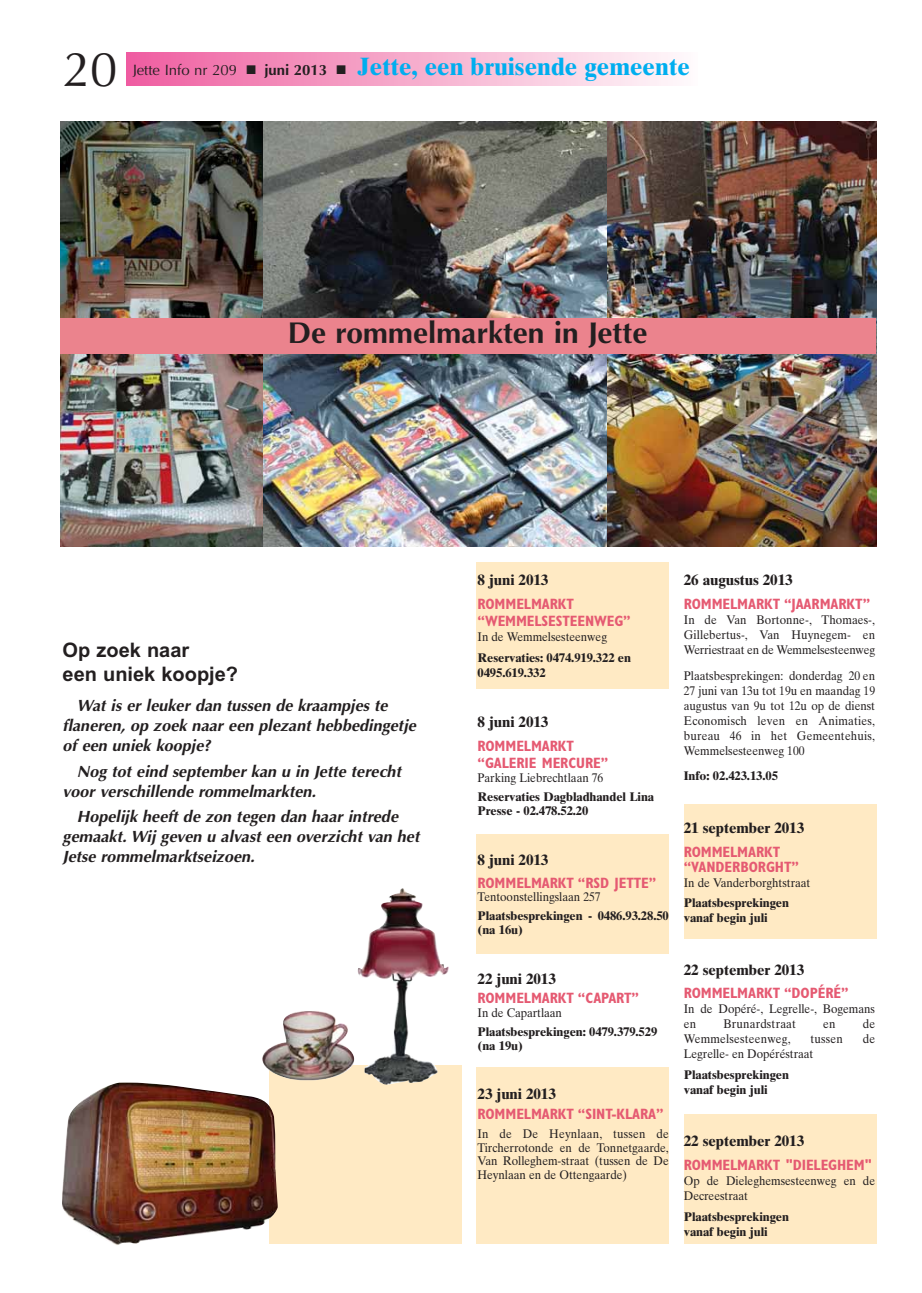
<style>
.page{position:relative;width:922px;height:1293px;background:#fff}
.page>*{position:absolute;margin:0;border:0;box-sizing:border-box;transform-origin:0 0}
.t1{font:49.25px "Optima";color:#231f20}
.t2{font:700 30px "Optima";color:#231f20}
.t3{font:700 25px "Times Ten";color:#00aeef}
.t4{font:700 20px/24px "Arial";color:#231f20}
.t5{font:italic 700 16.25px/20px "Optima";color:#231f20}
.t6{font:700 condensed 15px/17.2px "Gill Sans";letter-spacing:-.005em;color:#e55a72}
.t7{font:700 15px "Times Ten";letter-spacing:-.005em;color:#231f20}
.t8{font:12.5px/15px "Times Ten";letter-spacing:-.005em;color:#231f20;text-align:justify;scale:.93 1}
.t9{font:700 12.5px/15px "Times Ten";letter-spacing:-.005em;color:#231f20}
.t10{font:12.5px "Times Ten";letter-spacing:.015em;color:#231f20;scale:.93 1}
.s1{font-family:"Optima";font-weight:400;font-size:15px;color:#231f20}
.s2{color:#231f20}
.s3{font-family:"Optima";font-size:15px;color:#231f20}
</style>
<div class="page">
<div style="left:684px;top:803px;width:192px;height:135px;background:#ffeac4"></div>
<div style="left:684px;top:1113px;width:192px;height:130px;background:#ffeac4"></div>
<div style="left:476px;top:1066px;width:193px;height:177px;background:#ffeac4"></div>
<div style="left:476px;top:834px;width:193px;height:119px;background:#ffeac4"></div>
<div style="left:127px;top:52px;width:571px;height:34px;background:linear-gradient(to right,#ee5fa0,#fefbfc)"></div>
<div style="left:476px;top:562px;width:193px;height:126px;background:#ffeac4"></div>
<img style="left:60px;top:121px;width:203px;height:425px">
<img style="left:263px;top:121px;width:613px;height:425px">
<div style="left:60px;top:318px;width:815px;height:35px;background:#eb838d"></div>
<div style="left:269px;top:1064px;width:192px;height:179px;background:#ffeac4"></div>
<img style="left:262px;top:888px;width:187px;height:196px">
<img style="left:62px;top:1082px;width:216px;height:163px">
<h1 class="t1" style="left:63px;top:49px;width:56px">20</h1>
<h3 class="t3" style="left:133px;top:57px;width:559px"><span class="s1">Jette Info nr 209</span> <span class="s2">■</span> <span class="s3">juni 2013</span> <span class="s2">■</span> Jette, een bruisende gemeente</h3>
<h2 class="t2" style="left:288px;top:320px;width:361px">De rommelmarkten in Jette</h2>
<h3 class="t4" style="left:63px;top:640px;width:177px">Op zoek naar<br>een uniek koopje?</h3>
<h3 class="t5" style="left:63px;top:697px;width:358px;text-indent:14px">Wat is er leuker dan tussen de kraampjes te flaneren, op zoek naar een plezant hebbedingetje of een uniek koopje?</h3>
<h3 class="t5" style="left:63px;top:762px;width:343px;text-indent:14px">Nog tot eind september kan u in Jette terecht voor verschillende rommelmarkten.</h3>
<h3 class="t5" style="left:63px;top:807px;width:362px;text-indent:14px">Hopelijk heeft de zon tegen dan haar intrede gemaakt.Wij geven u alvast een overzicht van het<br>Jetse rommelmarktseizoen.</h3>
<p class="t7" style="left:478px;top:574px;width:72px">8 juni 2013</p>
<p class="t6" style="left:478px;top:597px;width:155px">ROMMELMARKT “WEMMELSESTEENWEG”</p>
<p class="t8" style="left:478px;top:631px;width:141px">In de Wemmelsesteenweg</p>
<p class="t9" style="left:478px;top:651px;width:155px">Reservaties: 0474.919.322 en<br>0495.619.332</p>
<p class="t7" style="left:478px;top:716px;width:72px">8 juni 2013</p>
<p class="t6" style="left:478px;top:738px;width:132px">ROMMELMARKT “GALERIE MERCURE”</p>
<p class="t8" style="left:478px;top:771px;width:137px">Parking Liebrechtlaan 76</p>
<p class="t9" style="left:478px;top:791px;width:178px;line-height:13.8px">Reservaties Dagbladhandel Lina<br>Presse - 02.478.52.20</p>
<p class="t7" style="left:478px;top:854px;width:72px">8 juni 2013</p>
<p class="t6" style="left:478px;top:875px;width:180px">ROMMELMARKT “RSD JETTE”</p>
<p class="t8" style="left:478px;top:890px;width:134px">Tentoonstellingslaan 257</p>
<p class="t9" style="left:478px;top:910px;width:193px;line-height:13.8px">Plaatsbesprekingen - 0486.93.28.50 (na 16u)</p>
<p class="t7" style="left:478px;top:973px;width:80px">22 juni 2013</p>
<p class="t6" style="left:478px;top:990px;width:163px">ROMMELMARKT “CAPART”</p>
<p class="t8" style="left:478px;top:1006px;width:92px">In de Capartlaan</p>
<p class="t9" style="left:478px;top:1025px;width:181px;line-height:13.8px">Plaatsbesprekingen: 0479.379.529 (na 19u)</p>
<p class="t7" style="left:478px;top:1087px;width:80px">23 juni 2013</p>
<p class="t6" style="left:478px;top:1106px;width:188px">ROMMELMARKT “SINT-KLARA”</p>
<p class="t8" style="left:478px;top:1127px;width:207px;line-height:13.8px">In de De Heynlaan, tussen de Tircherrotonde en de Tonnetgaarde, Van Rolleghem-straat (tussen de De Heynlaan en de Ottengaarde)</p>
<p class="t7" style="left:684px;top:574px;width:110px">26 augustus 2013</p>
<p class="t6" style="left:684px;top:596px;width:188px">ROMMELMARKT “JAARMARKT”</p>
<p class="t8" style="left:684px;top:613px;width:207px">In de Van Bortonne-, Thomaes-, Gillebertus-, Van Huynegem- en Werriestraat en de Wemmelsesteenweg</p>
<p class="t8" style="left:684px;top:669px;width:207px">Plaatsbesprekingen: donderdag 20 en 27 juni van 13u tot 19u en maandag 19 augustus van 9u tot 12u op de dienst Economisch leven en Animaties, bureau 46 in het Gemeentehuis, Wemmelsesteenweg 100</p>
<p class="t9" style="left:684px;top:769px;width:96px">Info: 02.423.13.05</p>
<p class="t7" style="left:684px;top:821px;width:122px">21 september 2013</p>
<p class="t6" style="left:684px;top:845px;width:117px;line-height:15px">ROMMELMARKT “VANDERBORGHT”</p>
<p class="t8" style="left:684px;top:876px;width:138px">In de Vanderborghtstraat</p>
<p class="t9" style="left:684px;top:896px;width:107px">Plaatsbesprekingen vanaf begin juli</p>
<p class="t7" style="left:684px;top:963px;width:122px">22 september 2013</p>
<p class="t6" style="left:684px;top:986px;width:166px">ROMMELMARKT “DOPÉRÉ”</p>
<p class="t8" style="left:684px;top:1002px;width:207px">In de Dopéré-, Legrelle-, Bogemans en</p>
<p class="t10" style="left:723px;top:1019px;width:80px">Brunardstraat</p>
<p class="t8" style="left:823px;top:1017px;width:15px">en</p>
<p class="t8" style="left:863px;top:1017px;width:15px">de</p>
<p class="t10" style="left:684px;top:1034px;width:116px">Wemmelsesteenweg,</p>
<p class="t8" style="left:811px;top:1032px;width:36px">tussen</p>
<p class="t8" style="left:863px;top:1032px;width:15px">de</p>
<p class="t8" style="left:684px;top:1047px;width:141px">Legrelle- en Dopéréstraat</p>
<p class="t9" style="left:684px;top:1068px;width:107px">Plaatsbesprekingen vanaf begin juli</p>
<p class="t7" style="left:684px;top:1135px;width:122px">22 september 2013</p>
<p class="t6" style="left:684px;top:1157px;width:189px">ROMMELMARKT "DIELEGHEM"</p>
<p class="t8" style="left:684px;top:1174px;width:207px">Op de Dieleghemsesteenweg en de<br>Decreestraat</p>
<p class="t9" style="left:684px;top:1209px;width:107px">Plaatsbesprekingen vanaf begin juli</p>
</div>
